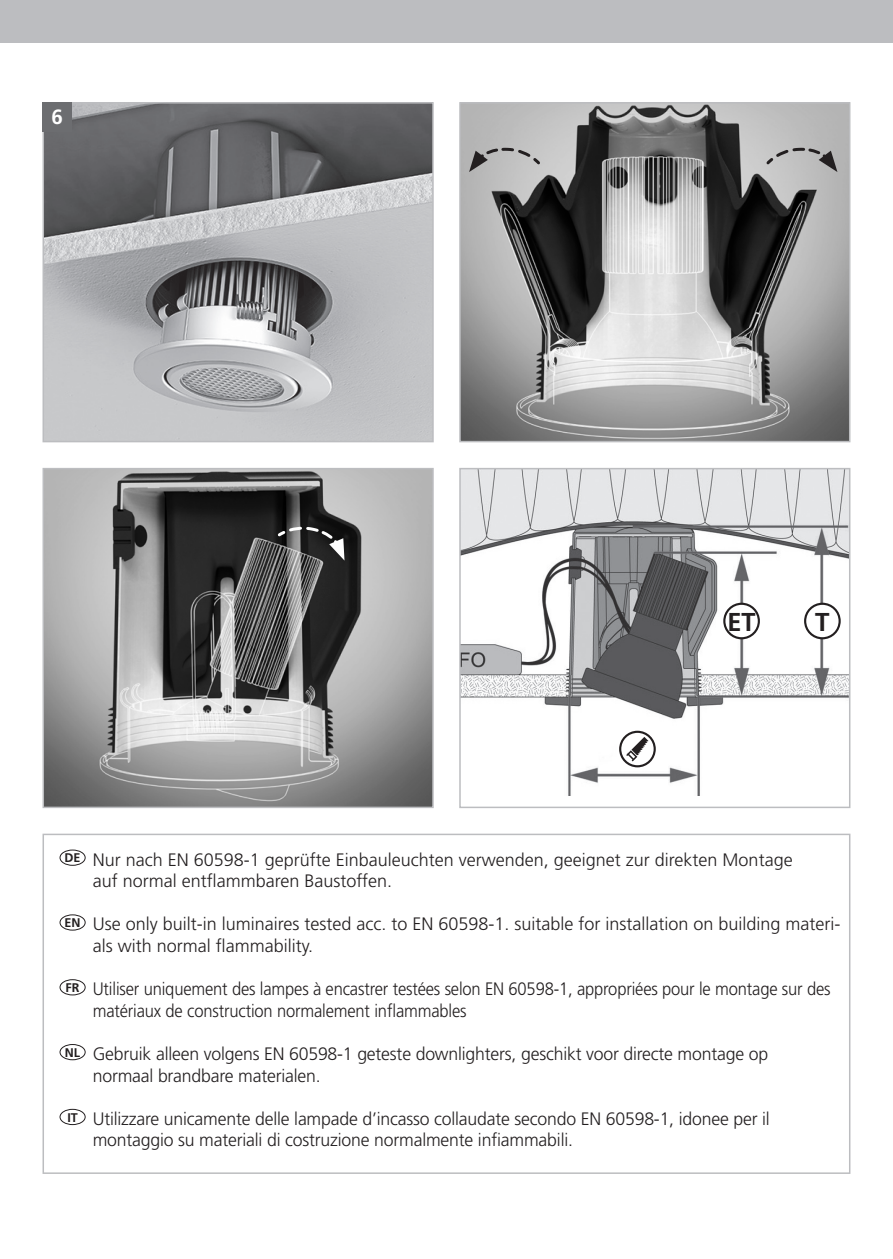
<style>
.page{position:relative;width:893px;height:1259px;background:#fff}
.page>*{position:absolute;margin:0;border:0;box-sizing:border-box;transform-origin:0 0}
.t1{font:700 25.8px "Frutiger LT Std";color:#231f20}
.t2{font:700 20.7px "Frutiger LT Std";color:#fff}
.t3{font:300 18px/21.6px "Frutiger LT Std";letter-spacing:-.01em;color:#231f20}
.t4{font:300 18px/21.6px "Frutiger LT Std";letter-spacing:-.01em;color:#231f20;scale:.92 1}
.Body{font:700 12.6px "Frutiger LT Std";color:#231f20}
</style>
<div class="page">
<div style="left:0;top:0;width:893px;height:43px;background:#bcbdc0"></div>
<img style="left:46px;top:105px;width:385px;height:334px">
<div style="left:43px;top:102px;width:391px;height:340px;border:2px solid #bcbdc0"></div>
<img style="left:462px;top:105px;width:385px;height:334px">
<div style="left:459px;top:102px;width:391px;height:340px;border:2px solid #bcbdc0"></div>
<img style="left:46px;top:471px;width:385px;height:334px">
<div style="left:43px;top:468px;width:391px;height:340px;border:2px solid #bcbdc0"></div>
<div style="left:43px;top:102px;width:29px;height:29px;background:#6c6d70"></div>
<div style="left:43px;top:833px;width:807px;height:341px;border:2px solid #bcbdc0"></div>
<div style="left:60px;top:849px;width:25px;height:16px;border:1px solid #231f20;border-radius:50%"></div>
<div style="left:60px;top:914px;width:25px;height:16px;border:1px solid #231f20;border-radius:50%"></div>
<div style="left:60px;top:979px;width:25px;height:16px;border:1px solid #231f20;border-radius:50%"></div>
<div style="left:60px;top:1044px;width:25px;height:16px;border:1px solid #231f20;border-radius:50%"></div>
<div style="left:60px;top:1109px;width:25px;height:16px;border:1px solid #231f20;border-radius:50%"></div>
<img style="left:462px;top:471px;width:385px;height:324px">
<div style="left:459px;top:468px;width:391px;height:340px;border:2px solid #bcbdc0"></div>
<div style="left:805px;top:604px;width:35px;height:34px;background:#fff;border-radius:50%"></div>
<div style="left:804px;top:603px;width:37px;height:36px;border:2px solid #231f20;border-radius:50%"></div>
<div style="left:724px;top:604px;width:35px;height:34px;background:#fff;border-radius:50%"></div>
<div style="left:723px;top:603px;width:37px;height:36px;border:2px solid #231f20;border-radius:50%"></div>
<svg style="left:620px;top:732px;width:35px;height:34px"></svg>
<div style="left:619px;top:730px;width:37px;height:37px;border:2px solid #231f20;border-radius:50%"></div>
<svg style="left:626px;top:737px;width:22px;height:24px"></svg>
<svg style="left:469px;top:146px;width:73px;height:26px;background:#a7a6a6"></svg>
<svg style="left:765px;top:146px;width:72px;height:26px;background:#a7a6a6"></svg>
<svg style="left:276px;top:525px;width:68px;height:35px;background:#515151"></svg>
<p class="t2" style="left:51px;top:105px;width:13px">6</p>
<p class="t1" style="left:728px;top:606px;width:29px">ET</p>
<p class="t1" style="left:815px;top:606px;width:16px">T</p>
<p class="Body" style="left:65px;top:850px;width:18px">DE</p>
<p class="t3" style="left:93px;top:849px;width:701px">Nur nach EN 60598-1 geprüfte Einbauleuchten verwenden, geeignet zur direkten Montage auf normal entflammbaren Baustoffen.</p>
<p class="Body" style="left:65px;top:915px;width:18px">EN</p>
<p class="t3" style="left:93px;top:913px;width:749px">Use only built-in luminaires tested acc. to EN 60598-1. suitable for installation on building materi&shy;als with normal flammability.</p>
<p class="Body" style="left:66px;top:980px;width:15px">FR</p>
<p class="t4" style="left:93px;top:978px;width:803px">Utiliser uniquement des lampes à encastrer testées selon EN 60598-1, appropriées pour le montage sur des matériaux de construction normalement inflammables</p>
<p class="Body" style="left:65px;top:1045px;width:17px">NL</p>
<p class="t3" style="left:93px;top:1043px;width:677px">Gebruik alleen volgens EN 60598-1 geteste downlighters, geschikt voor directe montage op normaal brandbare materialen.</p>
<p class="Body" style="left:67px;top:1110px;width:12px">IT</p>
<p class="t3" style="left:93px;top:1108px;width:678px">Utilizzare unicamente delle lampade d’incasso collaudate secondo EN 60598-1, idonee per il montaggio su materiali di costruzione normalmente infiammabili.</p>
</div>
